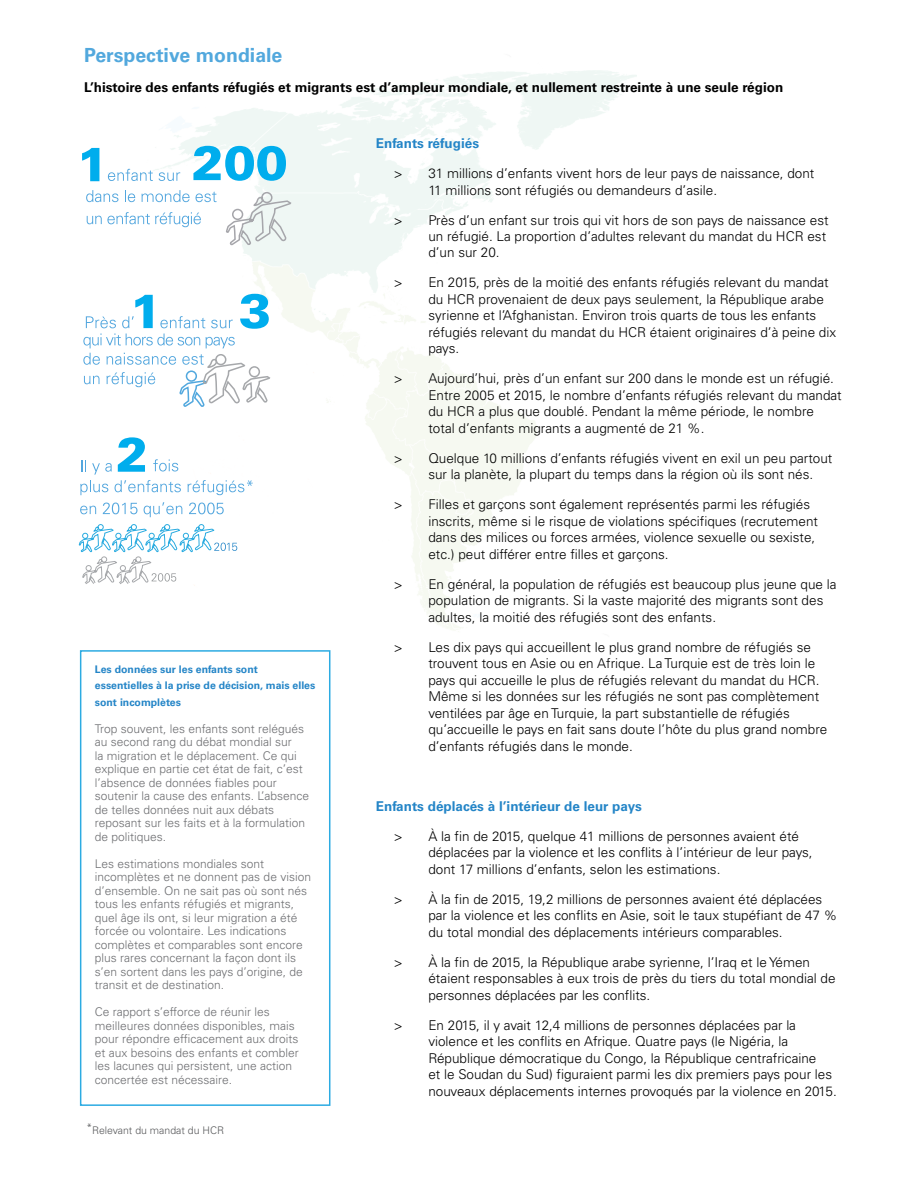
<style>
.page{position:relative;width:918px;height:1188px;background:#fff}
.page>*{position:absolute;margin:0;border:0;box-sizing:border-box;transform-origin:0 0}
.t1{font:700 19.5px "Univers LT Std";color:#52a8dd}
.t2{font:300 13.5px/16.5px "Univers LT Std";color:#000}
.t3{font:700 13.5px "Univers LT Std";color:#000}
.t4{font:700 13.5px "Univers LT Std";color:#2485c7}
.t5{font:300 12px/13.5px "Univers LT Std";color:#6d6e71}
.t6{font:700 10.5px/16.5px "Univers LT Std";color:#2485c7}
.t7{font:300 10.5px "Univers LT Std";color:#58595b}
</style>
<div class="page">
<div style="left:80px;top:650px;width:250px;height:456px;border:2px solid #2cabe2"></div>
<svg style="left:83px;top:294px;width:188px;height:113px"></svg>
<div style="left:186px;top:370px;width:11px;height:12px;border:2px solid #52a8de;border-radius:50%"></div>
<div style="left:215px;top:354px;width:11px;height:11px;border:2px solid #a6a8ab;border-radius:50%"></div>
<svg style="left:82px;top:148px;width:17px;height:33px"></svg>
<svg style="left:193px;top:146px;width:93px;height:35px"></svg>
<svg style="left:108px;top:169px;width:45px;height:12px"></svg>
<svg style="left:159px;top:172px;width:21px;height:9px"></svg>
<svg style="left:86px;top:190px;width:32px;height:12px"></svg>
<svg style="left:125px;top:190px;width:10px;height:12px"></svg>
<svg style="left:142px;top:190px;width:48px;height:12px"></svg>
<svg style="left:196px;top:192px;width:21px;height:10px"></svg>
<svg style="left:87px;top:212px;width:114px;height:15px"></svg>
<svg style="left:226px;top:191px;width:67px;height:56px"></svg>
<svg style="left:188px;top:480px;width:65px;height:15px"></svg>
<svg style="left:80px;top:506px;width:16px;height:8px"></svg>
<svg style="left:103px;top:503px;width:35px;height:11px"></svg>
<svg style="left:144px;top:502px;width:38px;height:15px"></svg>
<svg style="left:189px;top:503px;width:35px;height:11px"></svg>
<svg style="left:80px;top:437px;width:101px;height:58px"></svg>
<svg style="left:79px;top:524px;width:158px;height:61px"></svg>
<h1 class="t1" style="left:84px;top:43px;width:200px">Perspective mondiale</h1>
<p class="t3" style="left:84px;top:79px;width:701px">L’histoire des enfants réfugiés et migrants est d’ampleur mondiale, et nullement restreinte à une seule région</p>
<p class="t6" style="left:95px;top:661px;width:222px">Les données sur les enfants sont essentielles à la prise de décision, mais elles sont incomplètes</p>
<p class="t5" style="left:95px;top:722px;width:216px">Trop souvent, les enfants sont relégués au second rang du débat mondial sur<br>la migration et le déplacement. Ce qui explique en partie cet état de fait, c’est l’absence de données fiables pour soutenir la cause des enfants. L’absence de telles données nuit aux débats reposant sur les faits et à la formulation de politiques.</p>
<p class="t5" style="left:95px;top:857px;width:218px">Les estimations mondiales sont incomplètes et ne donnent pas de vision d’ensemble. On ne sait pas où sont nés tous les enfants réfugiés et migrants, quel âge ils ont, si leur migration a été forcée ou volontaire. Les indications complètes et comparables sont encore plus rares concernant la façon dont ils s’en sortent dans les pays d’origine, de transit et de destination.</p>
<p class="t5" style="left:95px;top:1005px;width:205px">Ce rapport s’efforce de réunir les meilleures données disponibles, mais pour répondre efficacement aux droits et aux besoins des enfants et combler les lacunes qui persistent, une action concertée est nécessaire.</p>
<p class="t7" style="left:86px;top:1124px;width:139px">*Relevant du mandat du HCR</p>
<p class="t4" style="left:376px;top:135px;width:105px">Enfants réfugiés</p>
<p class="t2" style="left:428px;top:165px;width:388px;text-indent:-35px">&gt; 31 millions d’enfants vivent hors de leur pays de naissance, dont<br>11 millions sont réfugiés ou demandeurs d’asile.</p>
<p class="t2" style="left:428px;top:211px;width:402px;text-indent:-35px">&gt; Près d’un enfant sur trois qui vit hors de son pays de naissance est un réfugié. La proportion d’adultes relevant du mandat du HCR est d’un sur 20.</p>
<p class="t2" style="left:428px;top:274px;width:409px;text-indent:-35px">&gt; En 2015, près de la moitié des enfants réfugiés relevant du mandat du HCR provenaient de deux pays seulement, la République arabe syrienne et l’Afghanistan. Environ trois quarts de tous les enfants réfugiés relevant du mandat du HCR étaient originaires d’à peine dix pays.</p>
<p class="t2" style="left:428px;top:370px;width:415px;text-indent:-35px">&gt; Aujourd’hui, près d’un enfant sur 200 dans le monde est un réfugié.<br>Entre 2005 et 2015, le nombre d’enfants réfugiés relevant du mandat du HCR a plus que doublé. Pendant la même période, le nombre total d’enfants migrants a augmenté de 21 %.</p>
<p class="t2" style="left:428px;top:450px;width:406px;text-indent:-35px">&gt; Quelque 10 millions d’enfants réfugiés vivent en exil un peu partout sur la planète, la plupart du temps dans la région où ils sont nés.</p>
<p class="t2" style="left:428px;top:496px;width:391px;text-indent:-35px">&gt; Filles et garçons sont également représentés parmi les réfugiés inscrits, même si le risque de violations spécifiques (recrutement dans des milices ou forces armées, violence sexuelle ou sexiste, etc.) peut différer entre filles et garçons.</p>
<p class="t2" style="left:428px;top:576px;width:410px;text-indent:-35px">&gt; En général, la population de réfugiés est beaucoup plus jeune que la population de migrants. Si la vaste majorité des migrants sont des adultes, la moitié des réfugiés sont des enfants.</p>
<p class="t2" style="left:428px;top:639px;width:401px;text-indent:-35px">&gt; Les dix pays qui accueillent le plus grand nombre de réfugiés se trouvent tous en Asie ou en Afrique. La Turquie est de très loin le pays qui accueille le plus de réfugiés relevant du mandat du HCR.<br>Même si les données sur les réfugiés ne sont pas complètement ventilées par âge en Turquie, la part substantielle de réfugiés qu’accueille le pays en fait sans doute l’hôte du plus grand nombre d’enfants réfugiés dans le monde.</p>
<p class="t4" style="left:376px;top:798px;width:268px">Enfants déplacés à l’intérieur de leur pays</p>
<p class="t2" style="left:428px;top:828px;width:386px;text-indent:-35px">&gt; À la fin de 2015, quelque 41 millions de personnes avaient été déplacées par la violence et les conflits à l’intérieur de leur pays, dont 17 millions d’enfants, selon les estimations.</p>
<p class="t2" style="left:428px;top:891px;width:411px;text-indent:-35px">&gt; À la fin de 2015, 19,2 millions de personnes avaient été déplacées par la violence et les conflits en Asie, soit le taux stupéfiant de 47 % du total mondial des déplacements intérieurs comparables.</p>
<p class="t2" style="left:428px;top:954px;width:409px;text-indent:-35px">&gt; À la fin de 2015, la République arabe syrienne, l’Iraq et le Yémen étaient responsables à eux trois de près du tiers du total mondial de personnes déplacées par les conflits.</p>
<p class="t2" style="left:428px;top:1017px;width:410px;text-indent:-35px">&gt; En 2015, il y avait 12,4 millions de personnes déplacées par la violence et les conflits en Afrique. Quatre pays (le Nigéria, la République démocratique du Congo, la République centrafricaine<br>et le Soudan du Sud) figuraient parmi les dix premiers pays pour les nouveaux déplacements internes provoqués par la violence en 2015.</p>
</div>
